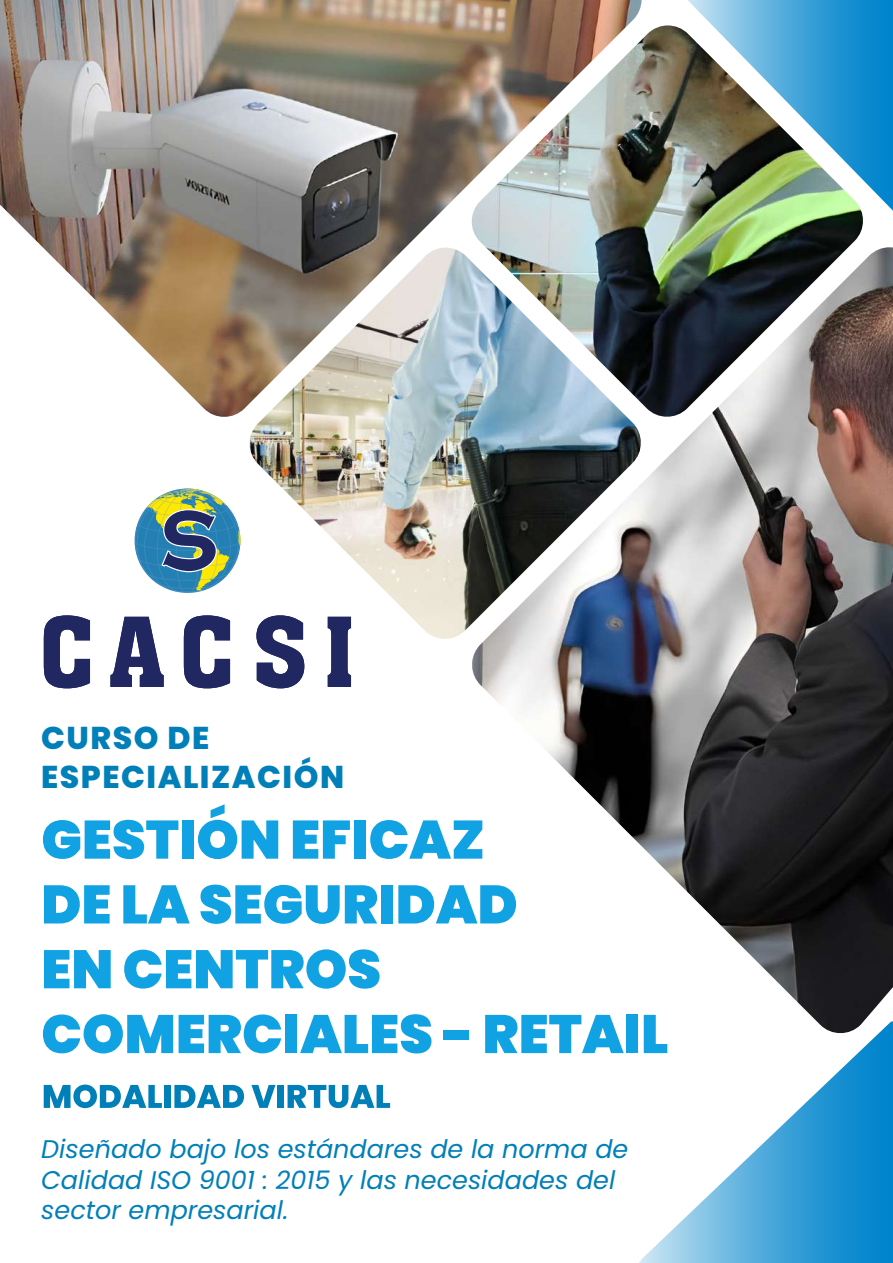
<style>
.page{position:relative;width:893px;height:1263px;background:#fff}
.page>*{position:absolute;margin:0;border:0;box-sizing:border-box;transform-origin:0 0}
.t1{font:900 54px/64.8px "Poppins";color:#10a2e3}
.t2{font:800 31.5px/39.8px "Poppins";letter-spacing:.045em;color:#007fb9}
.t3{font:italic 25.5px/30.6px "Poppins";color:#007fb9}
</style>
<div class="page">
<svg style="left:688px;top:0;width:205px;height:211px;background:#389fd7"></svg>
<svg style="left:639px;top:1036px;width:254px;height:227px"></svg>
<img style="left:249px;top:420px;width:223px;height:219px">
<img style="left:642px;top:25px;width:222px;height:222px">
<img style="left:0;top:0;width:642px;height:420px">
<img style="left:472px;top:247px;width:421px;height:789px">
<svg style="left:44px;top:1084px;width:118px;height:24px"></svg>
<div style="left:164px;top:1085px;width:7px;height:23px;background:#007fb9"></div>
<svg style="left:174px;top:1085px;width:70px;height:23px"></svg>
<svg style="left:251px;top:1085px;width:24px;height:23px"></svg>
<div style="left:277px;top:1085px;width:7px;height:23px;background:#007fb9"></div>
<svg style="left:288px;top:1085px;width:102px;height:23px"></svg>
<svg style="left:44px;top:615px;width:46px;height:73px"></svg>
<svg style="left:110px;top:617px;width:54px;height:70px"></svg>
<svg style="left:184px;top:615px;width:46px;height:73px"></svg>
<svg style="left:256px;top:615px;width:48px;height:73px"></svg>
<svg style="left:328px;top:617px;width:23px;height:70px"></svg>
<svg style="left:135px;top:488px;width:106px;height:105px"></svg>
<p class="t2" style="left:41px;top:718px;width:304px">CURSO DE<br>ESPECIALIZACIÓN</p>
<h1 class="t1" style="left:41px;top:808px;width:629px">GESTIÓN EFICAZ<br>DE LA SEGURIDAD<br>EN CENTROS<br>COMERCIALES - RETAIL</h1>
<p class="t3" style="left:41px;top:1134px;width:589px">Diseñado bajo los estándares de la norma de<br>Calidad ISO 9001 : 2015 y las necesidades del sector empresarial.</p>
</div>
